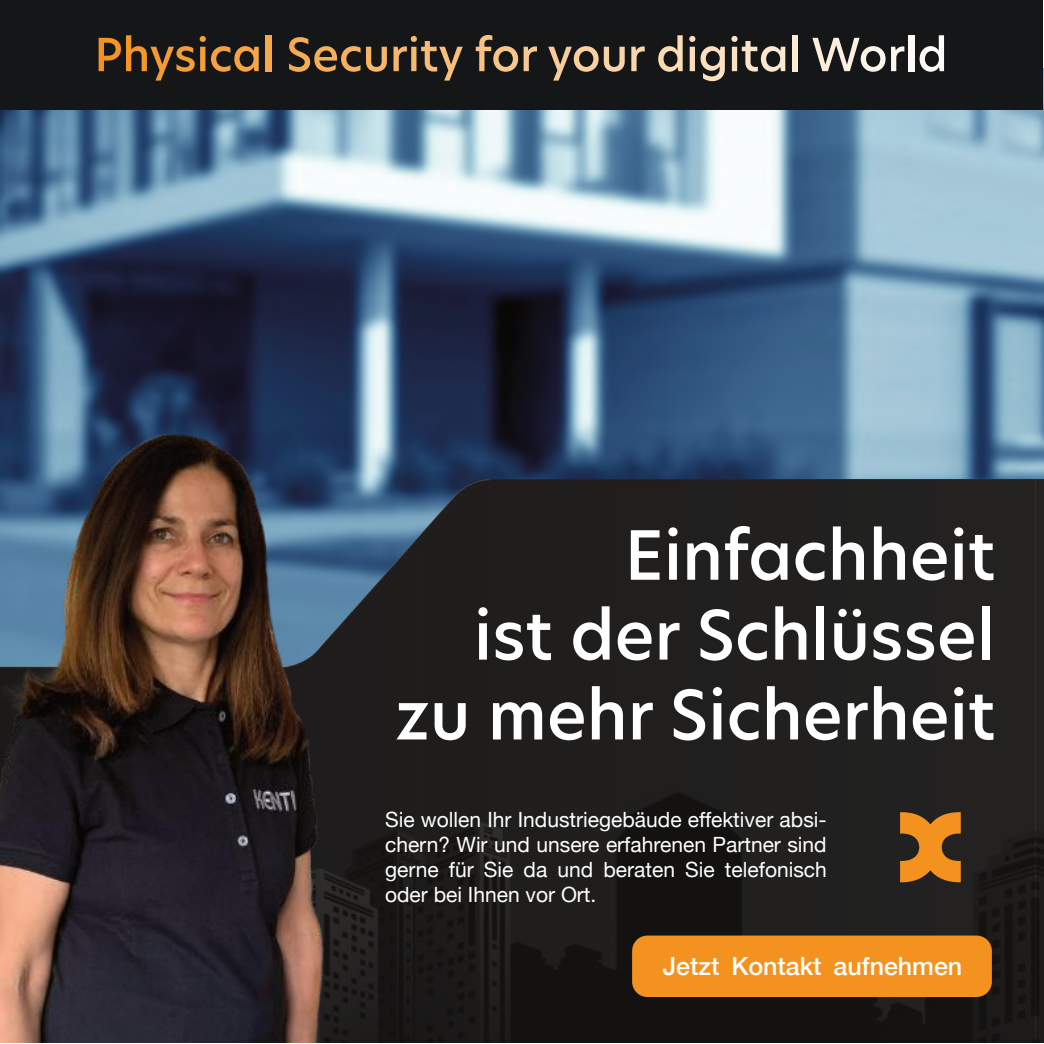
<style>
.page{position:relative;width:1044px;height:1044px;background:#fff}
.page>*{position:absolute;margin:0;border:0;box-sizing:border-box;transform-origin:0 0}
.t1{font:500 66.5px/79.8px "New Hero";color:#fff;text-align:right}
.t2{font:500 25.03px "Helvetica Neue";color:#fff}
.t3{font:21px/25.2px "Helvetica Neue";color:#fff;text-align:justify}
</style>
<div class="page">
<img style="left:0;top:68px;width:1043px;height:411px">
<img style="left:323px;top:479px;width:711px;height:563px">
<img style="left:1034px;top:479px;width:9px;height:563px">
<img style="left:0;top:425px;width:323px;height:617px">
<div style="left:0;top:0;width:1042px;height:109px;background:#151618"></div>
<svg style="left:99px;top:35px;width:160px;height:46px"></svg>
<div style="left:266px;top:35px;width:5px;height:36px;background:#f5a74c"></div>
<svg style="left:289px;top:37px;width:71px;height:35px"></svg>
<svg style="left:366px;top:62px;width:21px;height:10px"></svg>
<svg style="left:393px;top:36px;width:69px;height:45px"></svg>
<svg style="left:475px;top:35px;width:62px;height:37px"></svg>
<svg style="left:548px;top:46px;width:76px;height:35px"></svg>
<svg style="left:631px;top:46px;width:13px;height:25px"></svg>
<svg style="left:658px;top:35px;width:24px;height:37px"></svg>
<svg style="left:689px;top:36px;width:35px;height:45px"></svg>
<svg style="left:731px;top:36px;width:54px;height:36px"></svg>
<div style="left:792px;top:35px;width:5px;height:36px;background:#fdead4"></div>
<svg style="left:812px;top:38px;width:92px;height:34px"></svg>
<div style="left:908px;top:35px;width:5px;height:36px;background:#fef9f2"></div>
<svg style="left:919px;top:35px;width:24px;height:37px"></svg>
<svg style="left:899px;top:812px;width:61px;height:70px;background:#b26f1f"></svg>
<div style="left:632px;top:935px;width:359px;height:61px;background:#f3921f;border-radius:15px"></div>
<h1 class="t1" style="left:395px;top:520px;width:601px">Einfachheit<br>ist der Schlüssel zu mehr Sicherheit</h1>
<p class="t3" style="left:385px;top:806px;width:443px">Sie wollen Ihr Industriegebäude effektiver absi&shy;chern? Wir und unsere erfahrenen Partner sind gerne für Sie da und beraten Sie telefonisch oder bei Ihnen vor Ort.</p>
<p class="t2" style="left:662px;top:950px;width:301px">Jetzt Kontakt aufnehmen</p>
</div>
